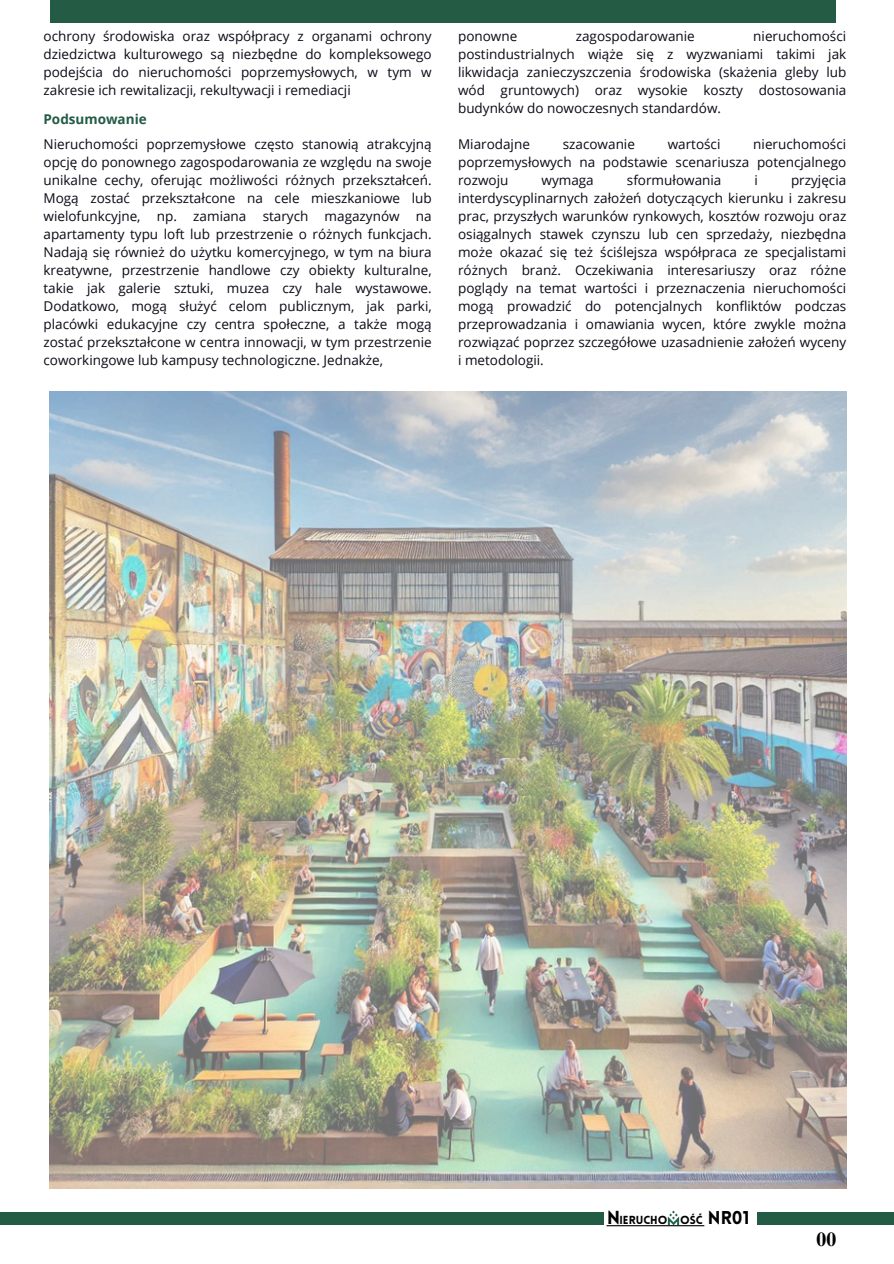
<style>
.page{position:relative;width:894px;height:1264px;background:#fff}
.page>*{position:absolute;margin:0;border:0;box-sizing:border-box;transform-origin:0 0}
.t1{font:700 19.5px "Times NRMT Pro";color:#000}
.t2{font:900 18.45px "Lovelo";color:#000}
.t3{font:900 18.15px "Lovelo";color:#000}
.t4{font:13.5px/18px "Open Sans";color:#0a0916;text-align:justify}
.t5{font:700 13.5px "Open Sans";color:#235b45}
.t6{font:900 11.4px "Lovelo";color:#000}
</style>
<div class="page">
<div style="left:49px;top:0;width:786px;height:23px;background:#235b45"></div>
<div style="left:0;top:1212px;width:603px;height:12px;background:#235b45"></div>
<img style="left:667px;top:1210px;width:12px;height:14px">
<hr style="left:606px;top:1225px;width:98px;height:1px;background:#000">
<div style="left:756px;top:1212px;width:137px;height:12px;background:#235b45"></div>
<img style="left:49px;top:392px;width:797px;height:796px">
<p class="t4" style="left:43px;top:27px;width:389px">ochrony środowiska oraz współpracy z organami ochrony dziedzictwa kulturowego są niezbędne do kompleksowego podejścia do nieruchomości poprzemysłowych, w tym w zakresie ich rewitalizacji, rekultywacji i remediacji</p>
<h1 class="t5" style="left:43px;top:109px;width:105px">Podsumowanie</h1>
<p class="t4" style="left:43px;top:135px;width:389px">Nieruchomości poprzemysłowe często stanowią atrakcyjną opcję do ponownego zagospodarowania ze względu na swoje unikalne cechy, oferując możliwości różnych przekształceń.<br>Mogą zostać przekształcone na cele mieszkaniowe lub wielofunkcyjne, np. zamiana starych magazynów na apartamenty typu loft lub przestrzenie o różnych funkcjach.<br>Nadają się również do użytku komercyjnego, w tym na biura kreatywne, przestrzenie handlowe czy obiekty kulturalne, takie jak galerie sztuki, muzea czy hale wystawowe.<br>Dodatkowo, mogą służyć celom publicznym, jak parki, placówki edukacyjne czy centra społeczne, a także mogą zostać przekształcone w centra innowacji, w tym przestrzenie coworkingowe lub kampusy technologiczne. Jednakże,</p>
<p class="t4" style="left:458px;top:27px;width:389px;text-indent:295px">nieruchomości postindustrialnych wiąże się z wyzwaniami takimi jak likwidacja zanieczyszczenia środowiska (skażenia gleby lub wód gruntowych) oraz wysokie koszty dostosowania budynków do nowoczesnych standardów.</p>
<p class="t4" style="left:458px;top:135px;width:73px">Miarodajne</p>
<p class="t4" style="left:562px;top:135px;width:74px">szacowanie</p>
<p class="t4" style="left:667px;top:135px;width:54px">wartości</p>
<p class="t4" style="left:458px;top:27px;width:61px">ponowne</p>
<p class="t4" style="left:575px;top:27px;width:120px">zagospodarowanie</p>
<p class="t4" style="left:458px;top:135px;width:389px;text-indent:295px">nieruchomości poprzemysłowych na podstawie scenariusza potencjalnego rozwoju</p>
<p class="t4" style="left:541px;top:171px;width:54px">wymaga</p>
<p class="t4" style="left:626px;top:171px;width:96px">sformułowania</p>
<p class="t4" style="left:754px;top:171px;width:5px">i</p>
<p class="t4" style="left:458px;top:171px;width:389px;text-indent:333px">przyjęcia interdyscyplinarnych założeń dotyczących kierunku i zakresu prac, przyszłych warunków rynkowych, kosztów rozwoju oraz osiągalnych stawek czynszu lub cen sprzedaży, niezbędna może okazać się też ściślejsza współpraca ze specjalistami różnych branż. Oczekiwania interesariuszy oraz różne poglądy na temat wartości i przeznaczenia nieruchomości mogą prowadzić do potencjalnych konfliktów podczas przeprowadzania i omawiania wycen, które zwykle można rozwiązać poprzez szczegółowe uzasadnienie założeń wyceny i metodologii.</p>
<h3 class="t2" style="left:607px;top:1210px;width:14px">N</h3>
<h3 class="t6" style="left:619px;top:1215px;width:49px">IERUCHO</h3>
<h3 class="t6" style="left:680px;top:1215px;width:24px">OŚĆ</h3>
<h2 class="t3" style="left:707px;top:1210px;width:43px">NR01</h2>
<h3 class="t1" style="left:816px;top:1231px;width:21px">00</h3>
</div>
